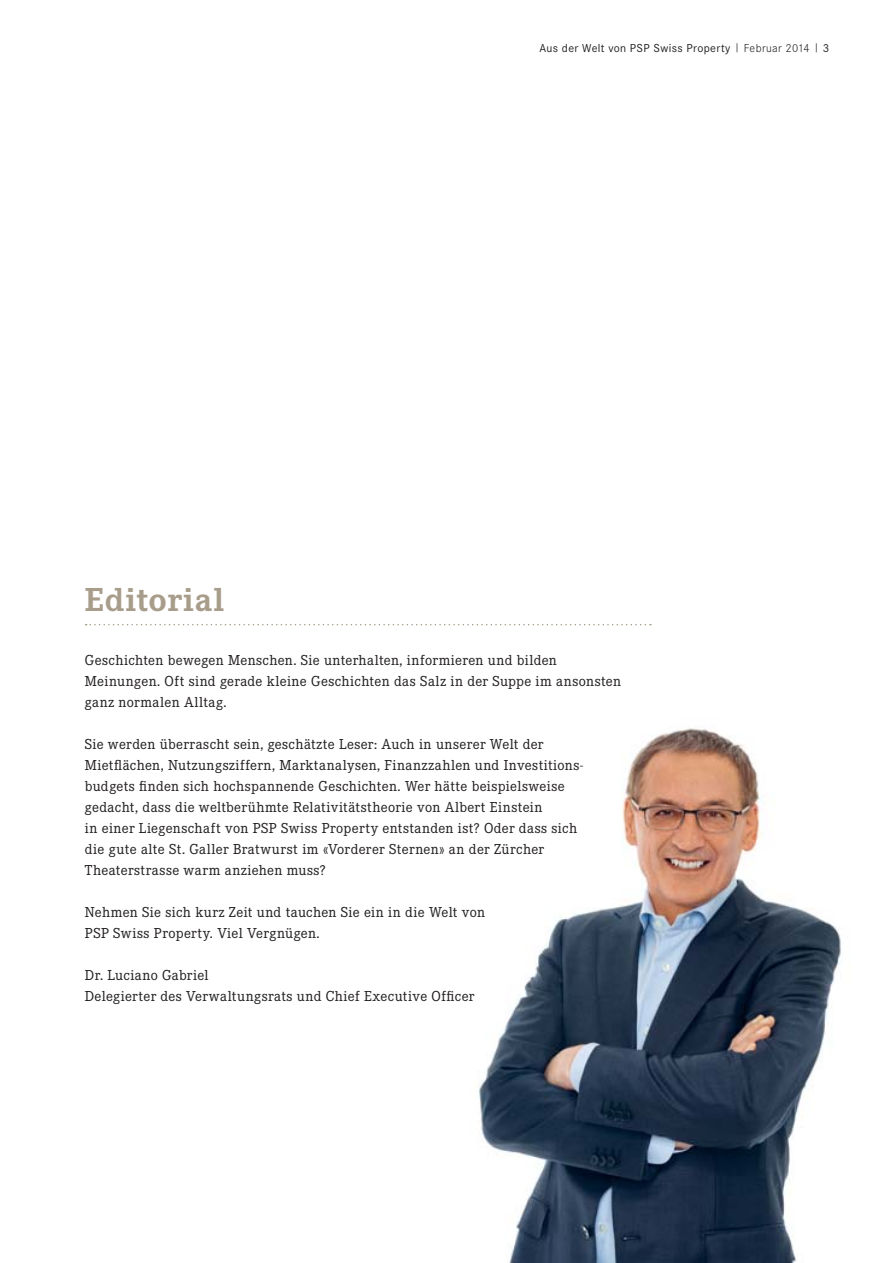
<style>
.page{position:relative;width:893px;height:1263px;background:#fff}
.page>*{position:absolute;margin:0;border:0;box-sizing:border-box;transform-origin:0 0}
.t1{font:700 34.5px "Corporate E";letter-spacing:.025em;color:#a89d8b}
.t2{font:15px/21px "Corporate E";letter-spacing:.02em;color:#231f20}
.t3{font:12px "Corporate S";letter-spacing:.03em;color:#231f20}
.s1{font-weight:300;font-size:9px}
.s2{font-weight:300}
</style>
<div class="page">
<img style="left:478px;top:728px;width:363px;height:535px">
<svg style="left:86px;top:624px;width:565px;height:1px"></svg>
<h1 class="t1" style="left:85px;top:586px;width:141px">Editorial</h1>
<p class="t3" style="left:539px;top:43px;width:291px">Aus der Welt von PSP Swiss Property <span class="s1">|</span> <span class="s2">Februar 2014</span> <span class="s1">|</span> 3</p>
<p class="t2" style="left:85px;top:650px;width:537px">Geschichten bewegen Menschen. Sie unterhalten, informieren und bilden<br>Meinungen. Oft sind gerade kleine Geschichten das Salz in der Suppe im ansonsten ganz normalen Alltag.</p>
<p class="t2" style="left:85px;top:734px;width:499px">Sie werden überrascht sein, geschätzte Leser: Auch in unserer Welt der Mietflächen, Nutzungsziffern, Marktanalysen, Finanzzahlen und Investitions&shy;budgets finden sich hochspannende Geschichten. Wer hätte beispielsweise gedacht, dass die weltberühmte Relativitätstheorie von Albert Einstein<br>in einer Liegenschaft von PSP Swiss Property entstanden ist? Oder dass sich die gute alte St. Galler Bratwurst im «Vorderer Sternen» an der Zürcher Theaterstrasse warm anziehen muss?</p>
<p class="t2" style="left:85px;top:902px;width:402px">Nehmen Sie sich kurz Zeit und tauchen Sie ein in die Welt von<br>PSP Swiss Property. Viel Vergnügen.</p>
<p class="t2" style="left:85px;top:965px;width:391px">Dr. Luciano Gabriel<br>Delegierter des Verwaltungsrats und Chief Executive Officer</p>
</div>
